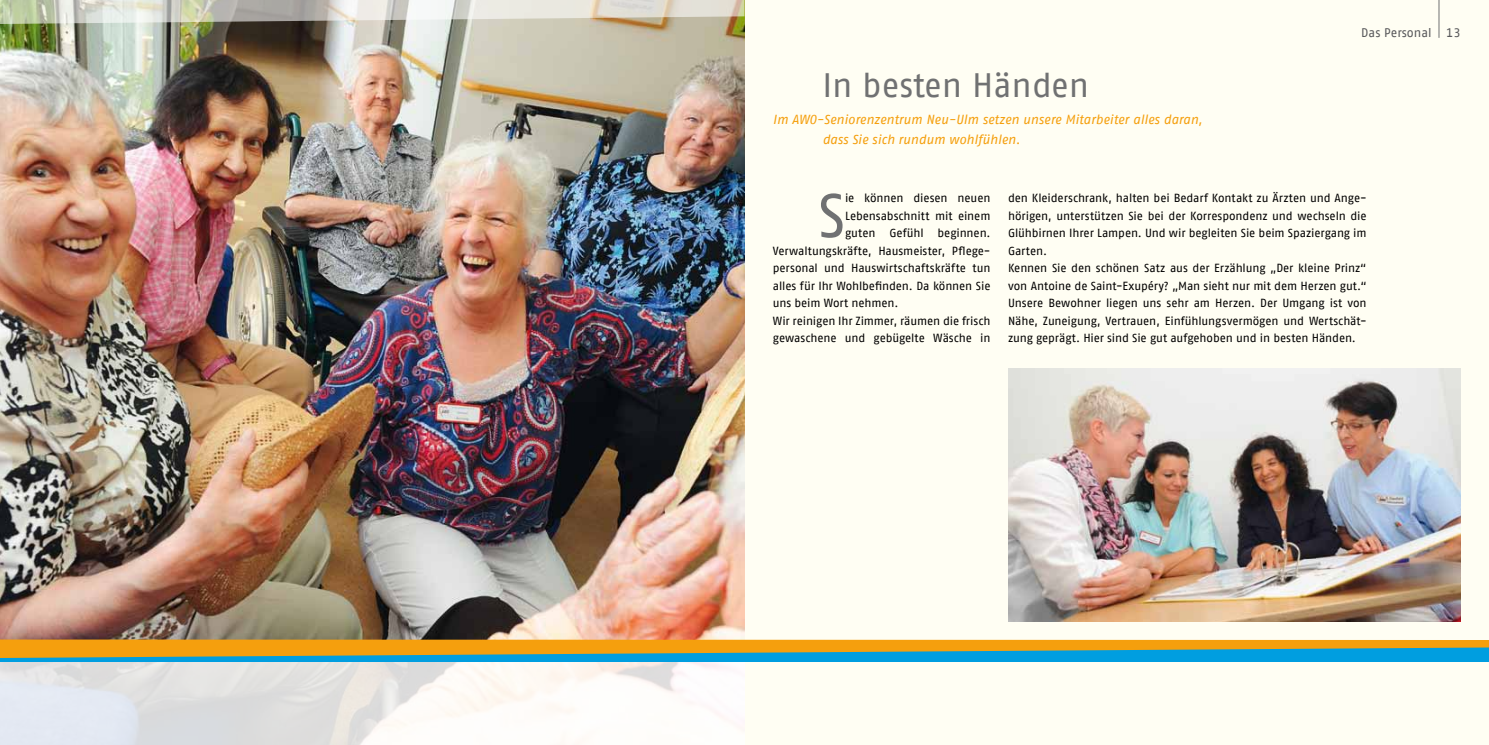
<style>
.page{position:relative;width:1489px;height:745px;background:#fff}
.page>*{position:absolute;margin:0;border:0;box-sizing:border-box;transform-origin:0 0}
.t1{font:61.62px "AWO Fago Office";color:#707172}
.t2{font:33.75px "AWO Fago Office";color:#707172}
.t3{font:italic 13.12px/20px "AWO Fago Office";letter-spacing:-.005em;color:#f59f0d}
.t4{font:12.5px "AWO Fago Office";color:#58585a}
.t5{font:11.75px/17.5px "AWO Fago Office";letter-spacing:-.01em;color:#000}
</style>
<div class="page">
<div style="left:744px;top:0;width:744px;height:744px;background:#fffef3"></div>
<hr style="left:1438px;top:0;width:1px;height:38px;background:#707172">
<img style="left:1008px;top:369px;width:452px;height:252px">
<img style="left:0;top:24px;width:744px;height:615px">
<svg style="left:0;top:0;width:744px;height:24px;background:#d0cec1"></svg>
<svg style="left:0;top:661px;width:744px;height:83px"></svg>
<div style="left:0;top:640px;width:1488px;height:21px;background:#009ee0"></div>
<svg style="left:0;top:639px;width:1488px;height:18px"></svg>
<h2 class="t2" style="left:822px;top:66px;width:268px">In besten Händen</h2>
<p class="t3" style="left:822px;top:109px;width:382px;text-indent:-49px">Im AWO-Seniorenzentrum Neu-Ulm setzen unsere Mitarbeiter alles daran, dass Sie sich rundum wohlfühlen.</p>
<p class="t4" style="left:1361px;top:26px;width:101px">Das Personal 13</p>
<h1 class="t1" style="left:817px;top:181px;width:29px">S</h1>
<p class="t5" style="left:845px;top:189px;width:147px">ie können diesen neuen</p>
<p class="t5" style="left:845px;top:207px;width:147px">Lebensabschnitt mit einem</p>
<p class="t5" style="left:845px;top:224px;width:147px">guten Gefühl beginnen.</p>
<p class="t5" style="left:772px;top:241px;width:219px">Verwaltungskräfte, Hausmeister, Pflege-</p>
<p class="t5" style="left:772px;top:259px;width:219px">personal und Hauswirtschaftskräfte tun</p>
<p class="t5" style="left:772px;top:276px;width:219px">alles für Ihr Wohlbefinden. Da können Sie</p>
<p class="t5" style="left:772px;top:294px;width:127px">uns beim Wort nehmen.</p>
<p class="t5" style="left:772px;top:311px;width:219px">Wir reinigen Ihr Zimmer, räumen die frisch</p>
<p class="t5" style="left:772px;top:329px;width:219px">gewaschene und gebügelte Wäsche in</p>
<p class="t5" style="left:1008px;top:189px;width:360px">den Kleiderschrank, halten bei Bedarf Kontakt zu Ärzten und Ange&shy;hörigen, unterstützen Sie bei der Korrespondenz und wechseln die Glühbirnen Ihrer Lampen. Und wir begleiten Sie beim Spaziergang im Garten.<br>Kennen Sie den schönen Satz aus der Erzählung „Der kleine Prinz“ von Antoine de Saint-Exupéry? „Man sieht nur mit dem Herzen gut.“ Unsere Bewohner liegen uns sehr am Herzen. Der Umgang ist von Nähe, Zuneigung, Vertrauen, Einfühlungsvermögen und Wertschät&shy;zung geprägt. Hier sind Sie gut aufgehoben und in besten Händen.</p>
</div>
